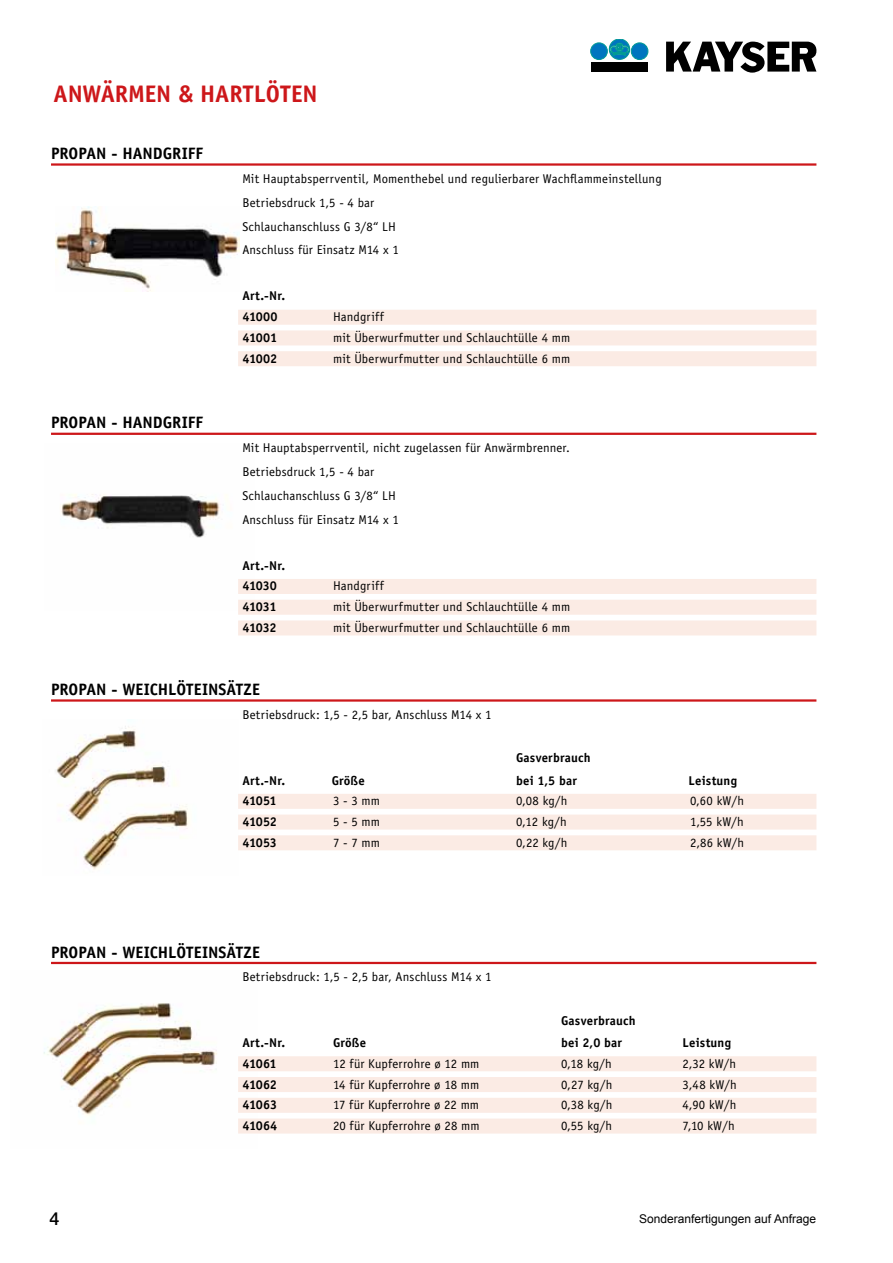
<style>
.page{position:relative;width:893px;height:1263px;background:#fff}
.page>*{position:absolute;margin:0;border:0;box-sizing:border-box;transform-origin:0 0}
.t1{font:700 24px "Officina Sans";letter-spacing:.005em;color:#cd171a}
.t2{font:500 18px "Helvetica Neue";color:#000}
.t3{font:700 16.5px "Officina Sans";color:#000}
.t4{font:12.75px/23.9px "Officina Sans";letter-spacing:.015em;color:#000}
.t5{font:700 12.75px/20.7px "Officina Sans";letter-spacing:-.005em;color:#000}
.t6{font:12px "Arial";color:#000}
</style>
<div class="page">
<svg style="left:591px;top:39px;width:57px;height:21px"></svg>
<div style="left:591px;top:62px;width:57px;height:10px;background:#000"></div>
<svg style="left:666px;top:42px;width:150px;height:30px"></svg>
<img style="left:56px;top:207px;width:183px;height:85px">
<img style="left:60px;top:494px;width:160px;height:44px">
<img style="left:56px;top:726px;width:134px;height:144px">
<img style="left:44px;top:1003px;width:213px;height:131px">
<hr style="left:51px;top:163px;width:765px;height:3px;background:#cd171a">
<div style="left:238px;top:310px;width:578px;height:15px;background:#fbebe4"></div>
<div style="left:238px;top:330px;width:578px;height:15px;background:#fbebe4"></div>
<div style="left:238px;top:351px;width:578px;height:15px;background:#fbebe4"></div>
<hr style="left:51px;top:433px;width:765px;height:2px;background:#cd171a">
<div style="left:238px;top:579px;width:578px;height:15px;background:#fbebe4"></div>
<div style="left:238px;top:600px;width:578px;height:15px;background:#fbebe4"></div>
<div style="left:238px;top:620px;width:578px;height:15px;background:#fbebe4"></div>
<hr style="left:51px;top:699px;width:765px;height:3px;background:#cd171a">
<div style="left:238px;top:794px;width:578px;height:15px;background:#fbebe4"></div>
<div style="left:238px;top:814px;width:578px;height:15px;background:#fbebe4"></div>
<div style="left:238px;top:835px;width:578px;height:15px;background:#fbebe4"></div>
<hr style="left:51px;top:962px;width:765px;height:2px;background:#cd171a">
<div style="left:238px;top:1056px;width:578px;height:15px;background:#fbebe4"></div>
<div style="left:238px;top:1077px;width:578px;height:15px;background:#fbebe4"></div>
<div style="left:238px;top:1098px;width:578px;height:15px;background:#fbebe4"></div>
<div style="left:238px;top:1118px;width:578px;height:15px;background:#fbebe4"></div>
<h1 class="t1" style="left:54px;top:79px;width:265px">ANWÄRMEN &amp; HARTLÖTEN</h1>
<p class="t3" style="left:51px;top:143px;width:145px">PROPAN - HANDGRIFF</p>
<p class="t3" style="left:51px;top:412px;width:145px">PROPAN - HANDGRIFF</p>
<p class="t4" style="left:242px;top:167px;width:421px">Mit Hauptabsperrventil, Momenthebel und regulierbarer Wachflammeinstellung Betriebsdruck 1,5 - 4 bar<br>Schlauchanschluss G 3/8“ LH<br>Anschluss für Einsatz M14 x 1</p>
<p class="t5" style="left:242px;top:286px;width:44px">ART.-NR.<br>41000</p>
<p class="t4" style="left:333px;top:305px;width:52px">Handgriff</p>
<p class="t5" style="left:242px;top:327px;width:36px">41001</p>
<p class="t4" style="left:333px;top:326px;width:239px">mit Überwurfmutter und Schlauchtülle 4 mm</p>
<p class="t5" style="left:242px;top:348px;width:36px">41002</p>
<p class="t4" style="left:333px;top:346px;width:239px">mit Überwurfmutter und Schlauchtülle 6 mm</p>
<p class="t4" style="left:242px;top:436px;width:329px">Mit Hauptabsperrventil, nicht zugelassen für Anwärmbrenner.<br>Betriebsdruck 1,5 - 4 bar<br>Schlauchanschluss G 3/8“ LH<br>Anschluss für Einsatz M14 x 1</p>
<p class="t5" style="left:242px;top:555px;width:44px">ART.-NR.<br>41030</p>
<p class="t4" style="left:333px;top:574px;width:52px">Handgriff</p>
<p class="t5" style="left:242px;top:596px;width:36px">41031</p>
<p class="t4" style="left:333px;top:595px;width:239px">mit Überwurfmutter und Schlauchtülle 4 mm</p>
<p class="t5" style="left:242px;top:617px;width:36px">41032</p>
<p class="t4" style="left:333px;top:616px;width:239px">mit Überwurfmutter und Schlauchtülle 6 mm</p>
<p class="t3" style="left:51px;top:679px;width:210px">PROPAN - WEICHLÖTEINSÄTZE</p>
<p class="t4" style="left:242px;top:703px;width:251px">Betriebsdruck: 1,5 - 2,5 bar, Anschluss M14 x 1</p>
<p class="t5" style="left:516px;top:747px;width:76px">GASVERBRAUCH</p>
<p class="t5" style="left:242px;top:770px;width:44px">ART.-NR.</p>
<p class="t5" style="left:332px;top:770px;width:35px">GRÖßE</p>
<p class="t5" style="left:516px;top:770px;width:63px">BEI 1,5 BAR</p>
<p class="t5" style="left:689px;top:770px;width:50px">LEISTUNG</p>
<p class="t5" style="left:242px;top:790px;width:36px">41051</p>
<p class="t4" style="left:333px;top:789px;width:49px">3 - 3 mm</p>
<p class="t4" style="left:516px;top:789px;width:53px">0,08 kg/h</p>
<p class="t4" style="left:690px;top:789px;width:55px">0,60 kW/h</p>
<p class="t5" style="left:242px;top:811px;width:36px">41052</p>
<p class="t4" style="left:333px;top:810px;width:49px">5 - 5 mm</p>
<p class="t4" style="left:516px;top:810px;width:52px">0,12 kg/h</p>
<p class="t4" style="left:690px;top:810px;width:55px">1,55 kW/h</p>
<p class="t5" style="left:242px;top:832px;width:36px">41053</p>
<p class="t4" style="left:333px;top:831px;width:49px">7 - 7 mm</p>
<p class="t4" style="left:516px;top:831px;width:53px">0,22 kg/h</p>
<p class="t4" style="left:690px;top:831px;width:56px">2,86 kW/h</p>
<p class="t3" style="left:51px;top:942px;width:210px">PROPAN - WEICHLÖTEINSÄTZE</p>
<p class="t4" style="left:242px;top:965px;width:251px">Betriebsdruck: 1,5 - 2,5 bar, Anschluss M14 x 1</p>
<p class="t5" style="left:561px;top:1010px;width:76px">GASVERBRAUCH</p>
<p class="t5" style="left:242px;top:1032px;width:44px">ART.-NR.</p>
<p class="t5" style="left:333px;top:1032px;width:35px">GRÖßE</p>
<p class="t5" style="left:561px;top:1032px;width:63px">BEI 2,0 BAR</p>
<p class="t5" style="left:683px;top:1032px;width:50px">LEISTUNG</p>
<p class="t5" style="left:242px;top:1053px;width:36px">41061</p>
<p class="t4" style="left:333px;top:1051px;width:148px">12 für Kupferrohre ø 12 mm</p>
<p class="t4" style="left:561px;top:1051px;width:52px">0,18 kg/h</p>
<p class="t4" style="left:683px;top:1051px;width:55px">2,32 kW/h</p>
<p class="t5" style="left:242px;top:1074px;width:36px">41062</p>
<p class="t4" style="left:333px;top:1072px;width:148px">14 für Kupferrohre ø 18 mm</p>
<p class="t4" style="left:561px;top:1072px;width:53px">0,27 kg/h</p>
<p class="t4" style="left:683px;top:1072px;width:56px">3,48 kW/h</p>
<p class="t5" style="left:242px;top:1094px;width:36px">41063</p>
<p class="t4" style="left:333px;top:1093px;width:148px">17 für Kupferrohre ø 22 mm</p>
<p class="t4" style="left:561px;top:1093px;width:53px">0,38 kg/h</p>
<p class="t4" style="left:683px;top:1093px;width:55px">4,90 kW/h</p>
<p class="t5" style="left:242px;top:1115px;width:36px">41064</p>
<p class="t4" style="left:333px;top:1114px;width:148px">20 für Kupferrohre ø 28 mm</p>
<p class="t4" style="left:561px;top:1114px;width:53px">0,55 kg/h</p>
<p class="t4" style="left:683px;top:1114px;width:54px">7,10 kW/h</p>
<h2 class="t2" style="left:50px;top:1207px;width:12px">4</h2>
<p class="t6" style="left:639px;top:1211px;width:178px">Sonderanfertigungen auf Anfrage</p>
</div>
